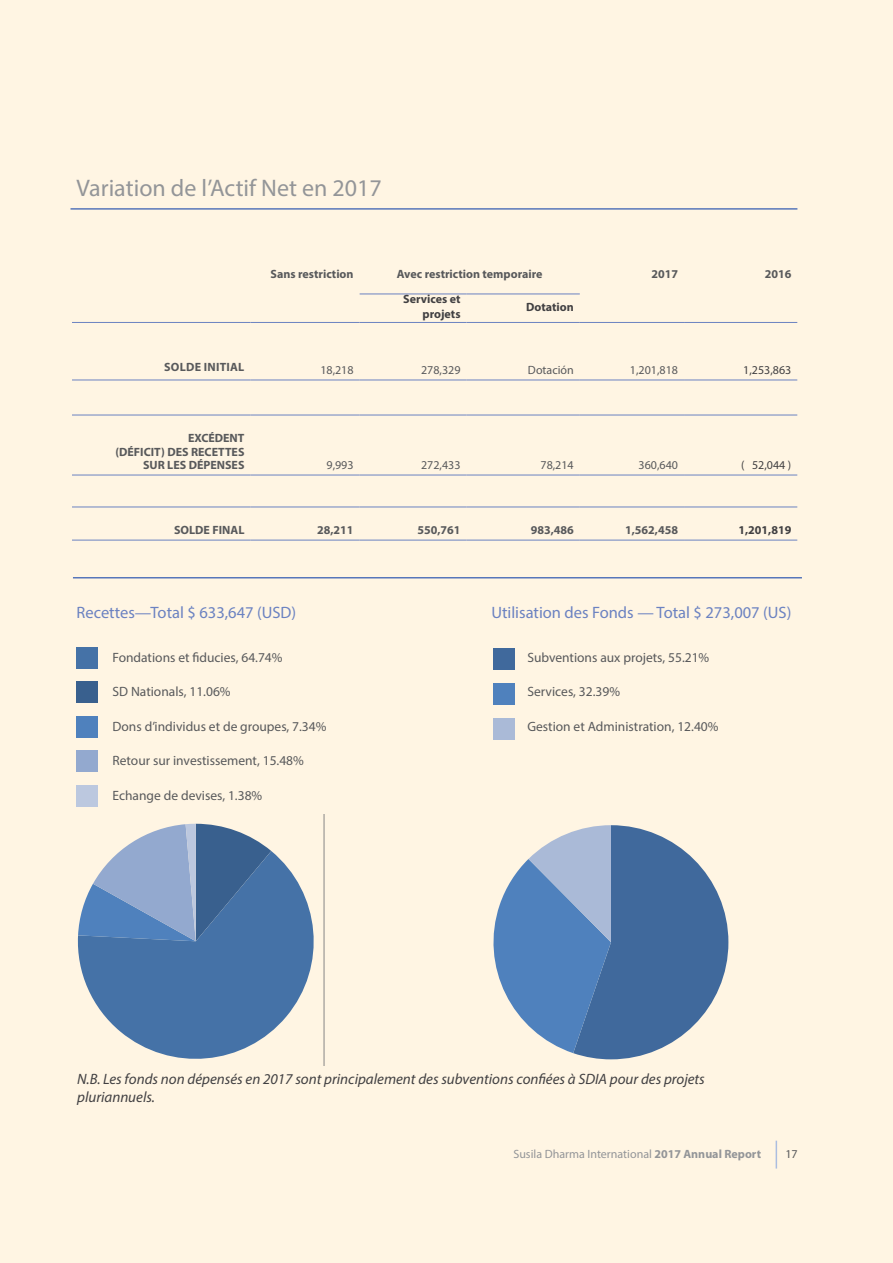
<style>
.page{position:relative;width:893px;height:1263px;background:#fff5e3}
.page>*{position:absolute;margin:0;border:0;box-sizing:border-box;transform-origin:0 0}
.t1{font:24px "Myriad Pro";color:#939598}
.t2{font:16.5px "Myriad Pro";color:#6b82c1}
.t3{font:italic 15px/18px "Myriad Pro";color:#414042}
.t4{font:13.5px "Myriad Pro";color:#58595b}
.t5{font:700 12px/13.5px "Myriad Pro";color:#58595b;text-align:right}
.t6{font:12px "Myriad Pro";color:#939598}
.t7{font:12px "Myriad Pro";color:#58595b}
.t8{font:700 12px/14.4px "Myriad Pro";color:#414042;text-align:right}
.t9{font:700 12px "Calibri";letter-spacing:.005em;color:#000}
.t10{font:12px "Myriad Pro";color:#414042}
.t11{font:700 12px "Myriad Pro";letter-spacing:.02em;color:#58595b}
.t12{font:8.85px "Calibri";letter-spacing:-.01em;color:#000}
.s1{font-weight:700}
</style>
<div class="page">
<hr style="left:70px;top:208px;width:727px;height:2px;background:#5776ba">
<hr style="left:360px;top:294px;width:107px;height:1px;background:#6b82c1">
<hr style="left:466px;top:294px;width:114px;height:1px;background:#6b82c1">
<hr style="left:72px;top:322px;width:178px;height:1px;background:#6b82c1">
<hr style="left:250px;top:322px;width:110px;height:1px;background:#6b82c1">
<hr style="left:360px;top:322px;width:107px;height:1px;background:#6b82c1">
<hr style="left:466px;top:322px;width:114px;height:1px;background:#6b82c1">
<hr style="left:580px;top:322px;width:104px;height:1px;background:#6b82c1">
<hr style="left:684px;top:322px;width:113px;height:1px;background:#6b82c1">
<hr style="left:72px;top:380px;width:178px;height:1px;background:#6b82c1">
<hr style="left:250px;top:380px;width:110px;height:1px;background:#6b82c1">
<hr style="left:360px;top:380px;width:107px;height:1px;background:#6b82c1">
<hr style="left:466px;top:380px;width:114px;height:1px;background:#6b82c1">
<hr style="left:580px;top:380px;width:104px;height:1px;background:#6b82c1">
<hr style="left:684px;top:380px;width:113px;height:1px;background:#6b82c1">
<hr style="left:72px;top:415px;width:178px;height:1px;background:#6b82c1">
<hr style="left:250px;top:415px;width:110px;height:1px;background:#6b82c1">
<hr style="left:360px;top:415px;width:107px;height:1px;background:#6b82c1">
<hr style="left:466px;top:415px;width:114px;height:1px;background:#6b82c1">
<hr style="left:580px;top:415px;width:104px;height:1px;background:#6b82c1">
<hr style="left:684px;top:415px;width:113px;height:1px;background:#6b82c1">
<hr style="left:72px;top:475px;width:178px;height:1px;background:#6b82c1">
<hr style="left:250px;top:475px;width:110px;height:1px;background:#6b82c1">
<hr style="left:360px;top:475px;width:107px;height:1px;background:#6b82c1">
<hr style="left:466px;top:475px;width:114px;height:1px;background:#6b82c1">
<hr style="left:580px;top:475px;width:104px;height:1px;background:#6b82c1">
<hr style="left:684px;top:475px;width:113px;height:1px;background:#6b82c1">
<hr style="left:72px;top:507px;width:178px;height:1px;background:#6b82c1">
<hr style="left:250px;top:507px;width:110px;height:1px;background:#6b82c1">
<hr style="left:360px;top:507px;width:107px;height:1px;background:#6b82c1">
<hr style="left:466px;top:507px;width:114px;height:1px;background:#6b82c1">
<hr style="left:580px;top:507px;width:104px;height:1px;background:#6b82c1">
<hr style="left:684px;top:507px;width:113px;height:1px;background:#6b82c1">
<hr style="left:72px;top:540px;width:178px;height:1px;background:#6b82c1">
<hr style="left:250px;top:540px;width:110px;height:1px;background:#6b82c1">
<hr style="left:360px;top:540px;width:107px;height:1px;background:#6b82c1">
<hr style="left:466px;top:540px;width:114px;height:1px;background:#6b82c1">
<hr style="left:580px;top:540px;width:104px;height:1px;background:#6b82c1">
<hr style="left:684px;top:540px;width:113px;height:1px;background:#6b82c1">
<hr style="left:73px;top:577px;width:729px;height:1px;background:#5776ba">
<div style="left:77px;top:647px;width:21px;height:21px;background:#4572a7"></div>
<div style="left:77px;top:682px;width:21px;height:21px;background:#39608e"></div>
<div style="left:77px;top:751px;width:21px;height:21px;background:#93a9cf"></div>
<div style="left:77px;top:716px;width:21px;height:21px;background:#4f81bd"></div>
<div style="left:493px;top:649px;width:21px;height:21px;background:#40699c"></div>
<div style="left:493px;top:683px;width:21px;height:21px;background:#4f81bd"></div>
<div style="left:493px;top:718px;width:21px;height:21px;background:#aabad7"></div>
<svg style="left:776px;top:1140px;width:1px;height:28px"></svg>
<div style="left:77px;top:785px;width:21px;height:21px;background:#bcc8df"></div>
<svg style="left:77px;top:814px;width:247px;height:251px"></svg>
<svg style="left:493px;top:825px;width:236px;height:235px"></svg>
<h1 class="t1" style="left:77px;top:173px;width:307px">Variation de l’Actif Net en 2017</h1>
<p class="t5" style="left:271px;top:267px;width:85px">Sans restriction</p>
<p class="t5" style="left:397px;top:267px;width:147px">Avec restriction temporaire</p>
<p class="t5" style="left:651px;top:267px;width:28px">2017</p>
<p class="t5" style="left:765px;top:267px;width:28px">2016</p>
<p class="t8" style="left:403px;top:291px;width:59px">Services et projets</p>
<p class="t8" style="left:526px;top:299px;width:49px">Dotation</p>
<p class="t11" style="left:164px;top:360px;width:82px">SOLDE INITIAL</p>
<p class="t7" style="left:320px;top:363px;width:35px">18,218</p>
<p class="t7" style="left:421px;top:363px;width:41px">278,329</p>
<p class="t7" style="left:528px;top:363px;width:47px">Dotación</p>
<p class="t7" style="left:630px;top:363px;width:50px">1,201,818</p>
<p class="t10" style="left:743px;top:363px;width:50px">1,253,863</p>
<p class="t5" style="left:115px;top:431px;width:131px">EXCÉDENT<br>(DÉFICIT) DES RECETTES<br>SUR LES DÉPENSES</p>
<p class="t7" style="left:326px;top:458px;width:29px">9,993</p>
<p class="t7" style="left:421px;top:458px;width:41px">272,433</p>
<p class="t7" style="left:540px;top:458px;width:35px">78,214</p>
<p class="t7" style="left:639px;top:458px;width:41px">360,640</p>
<p class="t10" style="left:741px;top:458px;width:52px">( 52,044 )</p>
<p class="t5" style="left:174px;top:523px;width:72px">SOLDE FINAL</p>
<p class="t5" style="left:317px;top:523px;width:38px">28,211</p>
<p class="t5" style="left:417px;top:523px;width:45px">550,761</p>
<p class="t5" style="left:531px;top:523px;width:45px">983,486</p>
<p class="t5" style="left:625px;top:523px;width:54px">1,562,458</p>
<p class="t8" style="left:738px;top:522px;width:54px">1,201,819</p>
<p class="t2" style="left:76px;top:603px;width:221px">Recettes—Total $ 633,647 (USD)</p>
<p class="t4" style="left:112px;top:649px;width:172px">Fondations et fiducies, 64.74%</p>
<p class="t4" style="left:112px;top:684px;width:120px">SD Nationals, 11.06%</p>
<p class="t4" style="left:112px;top:718px;width:215px">Dons d’individus et de groupes, 7.34%</p>
<p class="t4" style="left:112px;top:753px;width:193px">Retour sur investissement, 15.48%</p>
<p class="t4" style="left:112px;top:787px;width:151px">Echange de devises, 1.38%</p>
<p class="t9" style="left:132px;top:714px;width:128px">Revenue - total $633,647</p>
<p class="t12" style="left:132px;top:754px;width:112px">Foundations and Trust, 64.74%</p>
<p class="t12" style="left:132px;top:785px;width:96px">Investment Return 15.48%</p>
<p class="t2" style="left:491px;top:602px;width:302px">Utilisation des Fonds — Total $ 273,007 (US)</p>
<p class="t4" style="left:527px;top:649px;width:183px">Subventions aux projets, 55.21%</p>
<p class="t4" style="left:527px;top:683px;width:94px">Services, 32.39%</p>
<p class="t4" style="left:527px;top:718px;width:193px">Gestion et Administration, 12.40%</p>
<p class="t3" style="left:77px;top:1070px;width:629px">N.B. Les fonds non dépensés en 2017 sont principalement des subventions confiées à SDIA pour des projets pluriannuels.</p>
<p class="t6" style="left:506px;top:1146px;width:257px">Susila Dharma International <span class="s1">Rapport Annuel 2017</span></p>
<p class="t6" style="left:513px;top:1146px;width:249px">Susila Dharma International <span class="s1">2017 Annual Report</span></p>
<p class="t7" style="left:785px;top:1146px;width:14px">17</p>
</div>
